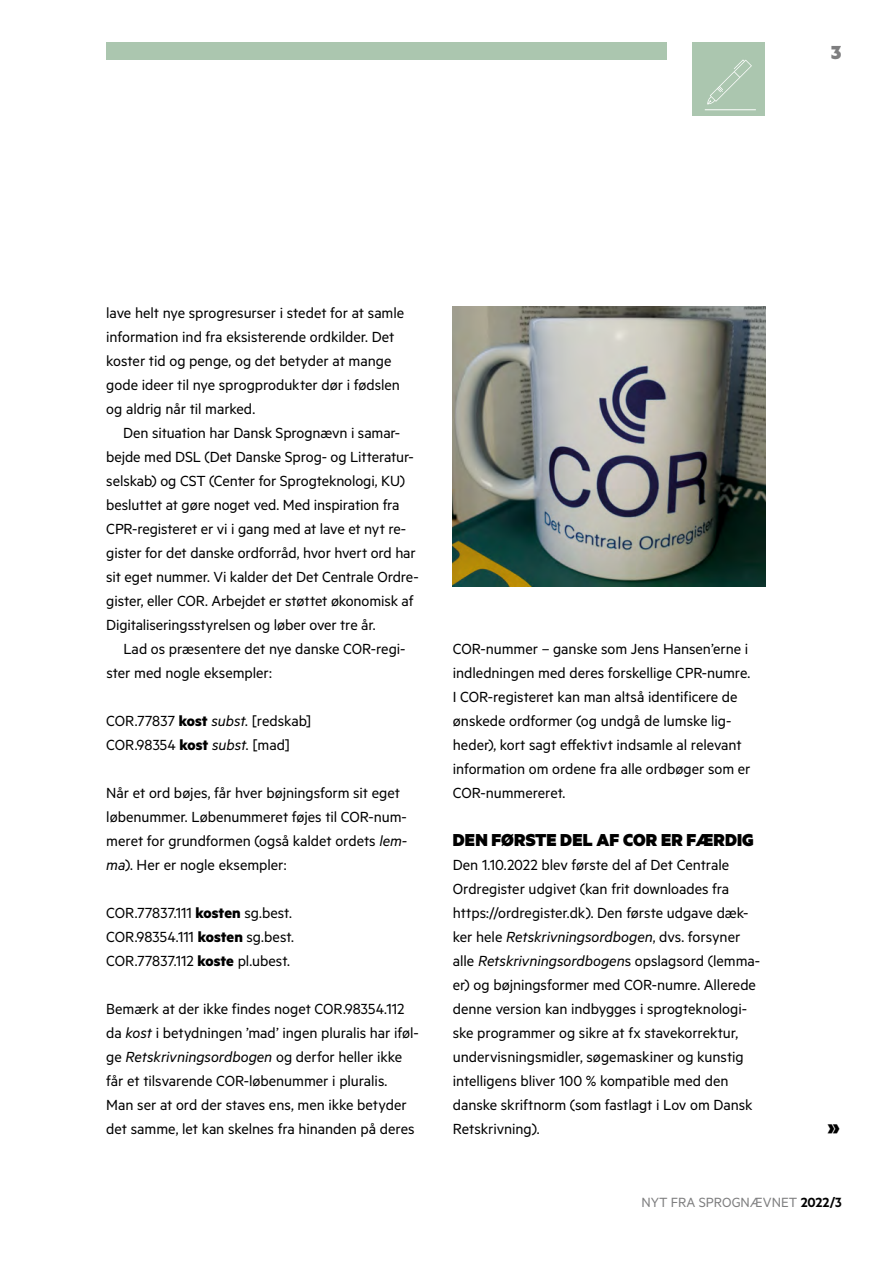
<style>
.page{position:relative;width:893px;height:1263px;background:#fff}
.page>*{position:absolute;margin:0;border:0;box-sizing:border-box;transform-origin:0 0}
.t1{font:900 27px "Metric";color:#000}
.t2{font:900 21.3px "Metric";color:#7e7e7f}
.t3{font:900 19.5px "Metric";letter-spacing:.005em;color:#000}
.NFSBrød_indryk{font:16.5px/24px "Metric";letter-spacing:-.005em;color:#000}
.NFSBrød{font:16.5px/24px "Metric";letter-spacing:-.005em;color:#000}
.t4{font:15px "Metric";color:#7e7e7f}
.s1{font-weight:700}
.s2{font-style:italic}
.s3{font-weight:600;color:#000}
</style>
<div class="page">
<div style="left:106px;top:43px;width:561px;height:17px;background:#abc6af"></div>
<div style="left:692px;top:43px;width:73px;height:73px;background:#abc6af"></div>
<svg style="left:707px;top:59px;width:45px;height:45px"></svg>
<hr style="left:705px;top:109px;width:51px;height:1px;background:#fff">
<img style="left:453px;top:306px;width:312px;height:280px">
<p class="t2" style="left:831px;top:39px;width:13px">3</p>
<p class="NFSBrød_indryk" style="left:106px;top:300px;width:299px">lave helt nye sprogresurser i stedet for at samle information ind fra eksisterende ordkilder. Det koster tid og penge, og det betyder at mange gode ideer til nye sprogprodukter dør i fødslen og aldrig når til marked.</p>
<p class="NFSBrød_indryk" style="left:106px;top:420px;width:314px;text-indent:17px">Den situation har Dansk Sprognævn i samar&shy;bejde med DSL (Det Danske Sprog- og Litteratur&shy;selskab) og CST (Center for Sprogteknologi, KU) besluttet at gøre noget ved. Med inspiration fra CPR-registeret er vi i gang med at lave et nyt re&shy;gister for det danske ordforråd, hvor hvert ord har sit eget nummer. Vi kalder det Det Centrale Ordre&shy;gister, eller COR. Arbejdet er støttet økonomisk af Digitaliseringsstyrelsen og løber over tre år.</p>
<p class="NFSBrød_indryk" style="left:106px;top:636px;width:301px;text-indent:17px">Lad os præsentere det nye danske COR-regi&shy;ster med nogle eksempler:</p>
<p class="NFSBrød" style="left:106px;top:708px;width:207px">COR.77837 <span class="s1">kost</span> <span class="s2">subst.</span> [redskab]</p>
<p class="NFSBrød" style="left:106px;top:732px;width:185px">COR.98354 <span class="s1">kost</span> <span class="s2">subst.</span> [mad]</p>
<p class="NFSBrød" style="left:106px;top:780px;width:302px">Når et ord bøjes, får hver bøjningsform sit eget løbenummer. Løbenummeret føjes til COR-num&shy;meret for grundformen (også kaldet ordets <span class="s2">lem&shy;ma</span>). Her er nogle eksempler:</p>
<p class="NFSBrød" style="left:106px;top:900px;width:187px">COR.77837.111 <span class="s1">kosten</span> sg.best.</p>
<p class="NFSBrød" style="left:106px;top:924px;width:189px">COR.98354.111 <span class="s1">kosten</span> sg.best.</p>
<p class="NFSBrød" style="left:106px;top:948px;width:185px">COR.77837.112 <span class="s1">koste</span> pl.ubest.</p>
<p class="NFSBrød" style="left:106px;top:996px;width:314px">Bemærk at der ikke findes noget COR.98354.112 da <span class="s2">kost</span> i betydningen ’mad’ ingen pluralis har iføl&shy;ge <span class="s2">Retskrivningsordbogen</span> og derfor heller ikke får et tilsvarende COR-løbenummer i pluralis.</p>
<p class="NFSBrød" style="left:106px;top:1092px;width:310px">Man ser at ord der staves ens, men ikke betyder det samme, let kan skelnes fra hinanden på deres</p>
<p class="NFSBrød_indryk" style="left:453px;top:636px;width:299px">COR-nummer – ganske som Jens Hansen’erne i indledningen med deres forskellige CPR-numre.<br>I COR-registeret kan man altså identificere de ønskede ordformer (og undgå de lumske lig&shy;heder), kort sagt effektivt indsamle al relevant information om ordene fra alle ordbøger som er COR-nummereret.</p>
<h4 class="t3" style="left:453px;top:828px;width:302px">DEN FØRSTE DEL AF COR ER FÆRDIG</h4>
<p class="NFSBrød_indryk" style="left:453px;top:852px;width:309px">Den 1.10.2022 blev første del af Det Centrale Ordregister udgivet (kan frit downloades fra https://ordregister.dk). Den første udgave dæk&shy;ker hele <span class="s2">Retskrivningsordbogen</span>, dvs. forsyner alle <span class="s2">Retskrivningsordbogen</span>s opslagsord (lemma&shy;er) og bøjningsformer med COR-numre. Allerede denne version kan indbygges i sprogteknologi&shy;ske programmer og sikre at fx stavekorrektur, undervisningsmidler, søgemaskiner og kunstig intelligens bliver 100 % kompatible med den danske skriftnorm (som fastlagt i Lov om Dansk Retskrivning).</p>
<h1 class="t1" style="left:827px;top:1112px;width:15px">»</h1>
<p class="t4" style="left:641px;top:1193px;width:202px">NYT FRA SPROGNÆVNET <span class="s3">2022/3</span></p>
</div>
